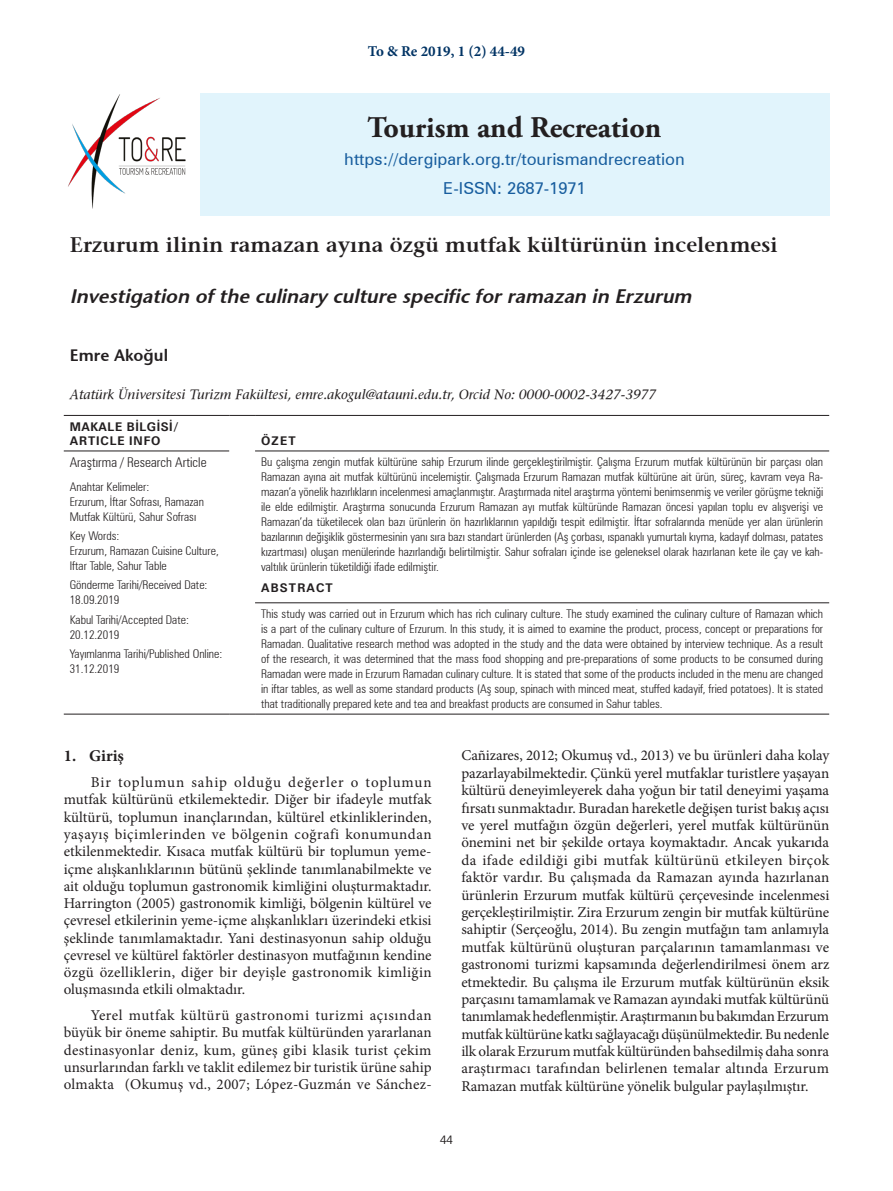
<style>
.page{position:relative;width:893px;height:1191px;background:#fff}
.page>*{position:absolute;margin:0;border:0;box-sizing:border-box;transform-origin:0 0}
.Bas-turkce{font:700 30px "Adobe Garamond Pro";color:#231f20}
.t1{font:700 21px "Air Serif";color:#231f20}
.t2{font:19.5px "Air Sans Bold Ita";color:#231f20}
.Bas-turkce-2{font:16.5px "Zurich BT";color:#175d9e}
.t3{font:700 16.5px "Air Sans";color:#231f20}
.t4{font:700 16.5px "Minion Pro";color:#231f20}
.TX{font:15px/17.4px "Minion Pro";color:#231f20;text-align:justify}
.JN{font:700 15px "Minion Pro";color:#003364}
.t5{font:italic 13.5px "Air Serif";color:#231f20}
.t6{font:300 condensed 13.5px "Zurich BT";color:#231f20}
.t7{font:300 condensed 12px/15px "Zurich BT";color:#231f20}
.t8{font:700 12px/14.4px "Zurich BT";letter-spacing:.05em;color:#231f20}
.t9{font:700 12px "Zurich BT";letter-spacing:.1em;color:#231f20}
.t10{font:700 12px "Zurich BT";letter-spacing:.075em;color:#231f20}
.t11{font:12px "Lao UI";color:#231f20}
</style>
<div class="page">
<img style="left:68px;top:94px;width:118px;height:115px">
<hr style="left:64px;top:415px;width:165px;height:1px;background:#231f20">
<svg style="left:229px;top:415px;width:26px;height:1px"></svg>
<hr style="left:255px;top:415px;width:574px;height:1px;background:#231f20">
<hr style="left:255px;top:450px;width:574px;height:1px;background:#231f20">
<hr style="left:255px;top:602px;width:574px;height:1px;background:#231f20">
<hr style="left:64px;top:450px;width:165px;height:1px;background:#231f20">
<hr style="left:64px;top:713px;width:165px;height:1px;background:#231f20">
<svg style="left:229px;top:713px;width:26px;height:1px"></svg>
<hr style="left:255px;top:713px;width:574px;height:1px;background:#231f20">
<div style="left:200px;top:93px;width:629px;height:122px;background:#e1f4fc"></div>
<p class="JN" style="left:368px;top:40px;width:159px">To &amp; Re 2019, 1 (2) 44-49</p>
<p class="Bas-turkce" style="left:368px;top:110px;width:295px">Tourism and Recreation</p>
<p class="Bas-turkce-2" style="left:344px;top:149px;width:342px">https://dergipark.org.tr/tourismandrecreation</p>
<p class="Bas-turkce-2" style="left:443px;top:178px;width:144px">E-ISSN: 2687-1971</p>
<p class="t1" style="left:70px;top:232px;width:709px">Erzurum ilinin ramazan ayına özgü mutfak kültürünün incelenmesi</p>
<p class="t2" style="left:70px;top:284px;width:623px">Investigation of the culinary culture specific for ramazan in Erzurum</p>
<p class="t3" style="left:70px;top:345px;width:100px">Emre Akoğul</p>
<p class="t5" style="left:70px;top:386px;width:588px">Atatürk Üniversitesi Turizm Fakültesi, emre.akogul@atauni.edu.tr, Orcid No: 0000-0002-3427-3977</p>
<p class="t8" style="left:70px;top:419px;width:110px">MAKALE BİLGİSİ/<br>ARTICLE INFO</p>
<p class="t10" style="left:261px;top:433px;width:36px">ÖZET</p>
<p class="t6" style="left:70px;top:454px;width:138px">Araştırma / Research Article</p>
<p class="t7" style="left:70px;top:479px;width:81px">Anahtar Kelimeler:</p>
<p class="t7" style="left:70px;top:494px;width:136px">Erzurum, İftar Sofrası, Ramazan<br>Mutfak Kültürü, Sahur Sofrası</p>
<p class="t7" style="left:70px;top:528px;width:51px">Key Words:</p>
<p class="t7" style="left:70px;top:543px;width:150px">Erzurum, Ramazan Cuisine Culture,<br>Iftar Table, Sahur Table</p>
<p class="t7" style="left:70px;top:577px;width:139px">Gönderme Tarihi/Received Date:</p>
<p class="t7" style="left:70px;top:592px;width:51px">18.09.2019</p>
<p class="t7" style="left:70px;top:611px;width:121px">Kabul Tarihi/Accepted Date:</p>
<p class="t7" style="left:70px;top:626px;width:51px">20.12.2019</p>
<p class="t7" style="left:70px;top:646px;width:154px">Yayımlanma Tarihi/Published Online:</p>
<p class="t7" style="left:70px;top:661px;width:51px">31.12.2019</p>
<p class="t7" style="left:261px;top:454px;width:564px;text-align:justify">Bu çalışma zengin mutfak kültürüne sahip Erzurum ilinde gerçekleştirilmiştir. Çalışma Erzurum mutfak kültürünün bir parçası olan Ramazan ayına ait mutfak kültürünü incelemiştir. Çalışmada Erzurum Ramazan mutfak kültürüne ait ürün, süreç, kavram veya Ra&shy;mazan’a yönelik hazırlıkların incelenmesi amaçlanmıştır. Araştırmada nitel araştırma yöntemi benimsenmiş ve veriler görüşme tekniği ile elde edilmiştir. Araştırma sonucunda Erzurum Ramazan ayı mutfak kültüründe Ramazan öncesi yapılan toplu ev alışverişi ve Ramazan’da tüketilecek olan bazı ürünlerin ön hazırlıklarının yapıldığı tespit edilmiştir. İftar sofralarında menüde yer alan ürünlerin bazılarının değişiklik göstermesinin yanı sıra bazı standart ürünlerden (Aş çorbası, ıspanaklı yumurtalı kıyma, kadayıf dolması, patates kızartması) oluşan menülerinde hazırlandığı belirtilmiştir. Sahur sofraları içinde ise geleneksel olarak hazırlanan kete ile çay ve kah&shy;valtılık ürünlerin tüketildiği ifade edilmiştir.</p>
<p class="t9" style="left:261px;top:580px;width:73px">ABSTRACT</p>
<p class="t7" style="left:261px;top:606px;width:564px;text-align:justify">This study was carried out in Erzurum which has rich culinary culture. The study examined the culinary culture of Ramazan which is a part of the culinary culture of Erzurum. In this study, it is aimed to examine the product, process, concept or preparations for Ramadan. Qualitative research method was adopted in the study and the data were obtained by interview technique. As a result of the research, it was determined that the mass food shopping and pre-preparations of some products to be consumed during Ramadan were made in Erzurum Ramadan culinary culture. It is stated that some of the products included in the menu are changed in iftar tables, as well as some standard products (Aş soup, spinach with minced meat, stuffed kadayif, fried potatoes). It is stated that traditionally prepared kete and tea and breakfast products are consumed in Sahur tables.</p>
<p class="t4" style="left:64px;top:744px;width:62px">1. Giriş</p>
<p class="TX" style="left:64px;top:774px;width:369px;text-indent:27px">Bir toplumun sahip olduğu değerler o toplumun mutfak kültürünü etkilemektedir. Diğer bir ifadeyle mutfak kültürü, toplumun inançlarından, kültürel etkinliklerinden, yaşayış biçimlerinden ve bölgenin coğrafi konumundan etkilenmektedir. Kısaca mutfak kültürü bir toplumun yeme&shy;içme alışkanlıklarının bütünü şeklinde tanımlanabilmekte ve ait olduğu toplumun gastronomik kimliğini oluşturmaktadır.<br>Harrington (2005) gastronomik kimliği, bölgenin kültürel ve çevresel etkilerinin yeme-içme alışkanlıkları üzerindeki etkisi şeklinde tanımlamaktadır. Yani destinasyonun sahip olduğu çevresel ve kültürel faktörler destinasyon mutfağının kendine özgü özelliklerin, diğer bir deyişle gastronomik kimliğin oluşmasında etkili olmaktadır.</p>
<p class="TX" style="left:64px;top:1006px;width:369px;text-indent:27px">Yerel mutfak kültürü gastronomi turizmi açısından büyük bir öneme sahiptir. Bu mutfak kültüründen yararlanan destinasyonlar deniz, kum, güneş gibi klasik turist çekim unsurlarından farklı ve taklit edilemez bir turistik ürüne sahip olmakta (Okumuş vd., 2007; López-Guzmán ve Sánchez-</p>
<p class="TX" style="left:461px;top:747px;width:369px">Cañizares, 2012; Okumuş vd., 2013) ve bu ürünleri daha kolay pazarlayabilmektedir. Çünkü yerel mutfaklar turistlere yaşayan kültürü deneyimleyerek daha yoğun bir tatil deneyimi yaşama fırsatı sunmaktadır. Buradan hareketle değişen turist bakış açısı ve yerel mutfağın özgün değerleri, yerel mutfak kültürünün önemini net bir şekilde ortaya koymaktadır. Ancak yukarıda da ifade edildiği gibi mutfak kültürünü etkileyen birçok faktör vardır. Bu çalışmada da Ramazan ayında hazırlanan ürünlerin Erzurum mutfak kültürü çerçevesinde incelenmesi gerçekleştirilmiştir. Zira Erzurum zengin bir mutfak kültürüne sahiptir (Serçeoğlu, 2014). Bu zengin mutfağın tam anlamıyla mutfak kültürünü oluşturan parçalarının tamamlanması ve gastronomi turizmi kapsamında değerlendirilmesi önem arz etmektedir. Bu çalışma ile Erzurum mutfak kültürünün eksik parçasını tamamlamak ve Ramazan ayındaki mutfak kültürünü tanımlamak hedeflenmiştir. Araştırmanın bu bakımdan Erzurum mutfak kültürüne katkı sağlayacağı düşünülmektedir. Bu nedenle ilk olarak Erzurum mutfak kültüründen bahsedilmiş daha sonra araştırmacı tarafından belirlenen temalar altında Erzurum Ramazan mutfak kültürüne yönelik bulgular paylaşılmıştır.</p>
<p class="t11" style="left:440px;top:1132px;width:14px">44</p>
</div>
